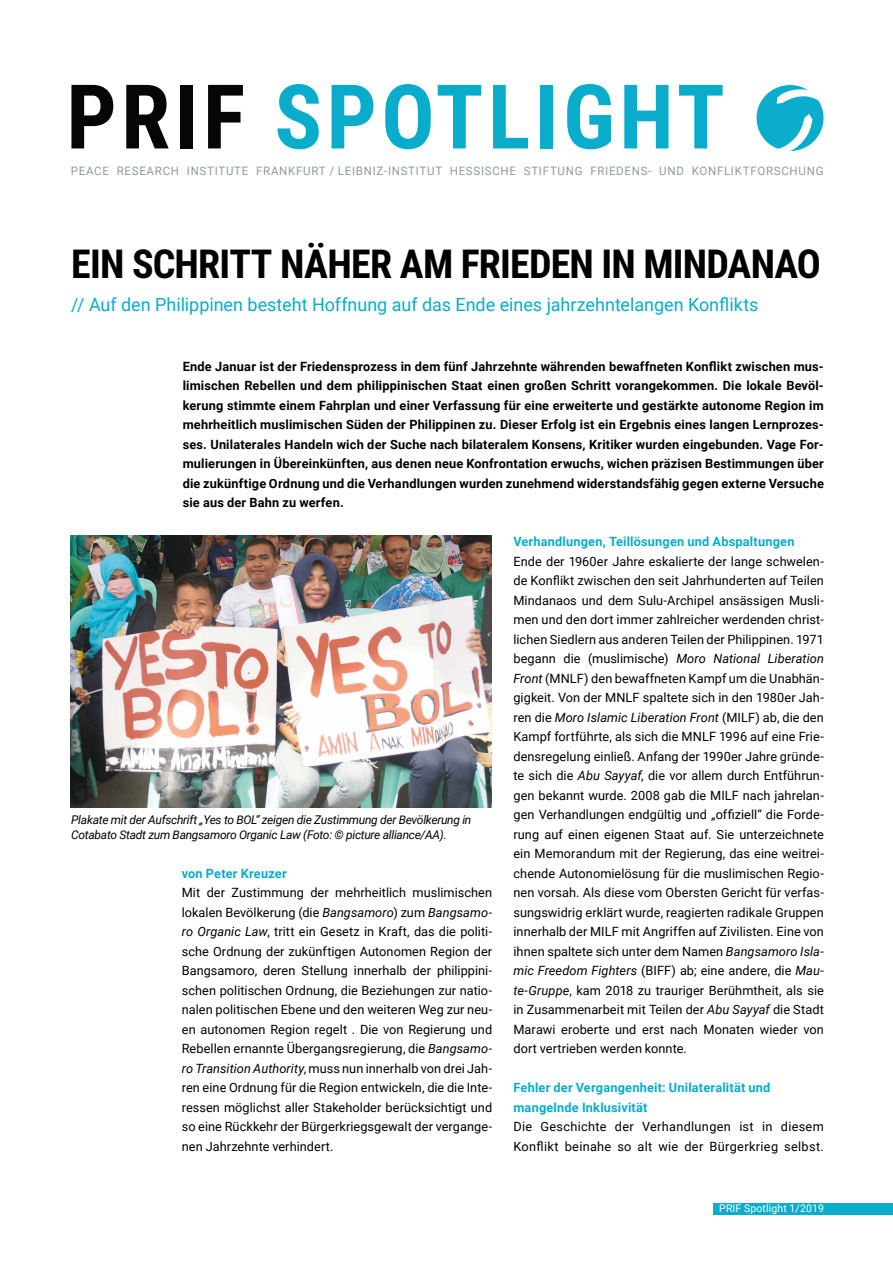
<style>
.page{position:relative;width:893px;height:1263px;background:#fff}
.page>*{position:absolute;margin:0;border:0;box-sizing:border-box;transform-origin:0 0}
.t1{font:700 89.4px "Roboto Condensed";letter-spacing:.05em;color:#09accb}
.t2{font:700 39.9px "Roboto Condensed";letter-spacing:-.02em;color:#000}
.t3{font:18.15px "Roboto";color:#09accb}
.t4{font:12.75px/19.5px "Roboto";letter-spacing:.01em;color:#000;text-align:justify}
.t5{font:700 12.75px/19.5px "Roboto";letter-spacing:.015em;color:#000;text-align:justify}
.t6{font:700 12.75px/19.5px "Roboto";letter-spacing:.015em;color:#09accb}
.t7{font:italic 12px/15px "Roboto";letter-spacing:-.025em;color:#000}
.t8{font:11.7px "Roboto";letter-spacing:.06em;color:#8f9a9e}
.t9{font:10.65px "Roboto";letter-spacing:.01em;color:#fff}
.s1{color:#060606}
.s2{font-style:italic}
</style>
<div class="page">
<svg style="left:756px;top:85px;width:68px;height:66px"></svg>
<div style="left:713px;top:1203px;width:180px;height:12px;background:#0aadcb"></div>
<img style="left:71px;top:536px;width:420px;height:272px">
<h1 class="t1" style="left:66px;top:54px;width:660px"><span class="s1">PRIF</span> SPOTLIGHT</h1>
<p class="t8" style="left:71px;top:162px;width:754px">PEACE RESEARCH INSTITUTE FRANKFURT / LEIBNIZ-INSTITUT HESSISCHE STIFTUNG FRIEDENS- UND KONFLIKTFORSCHUNG</p>
<h2 class="t2" style="left:71px;top:236px;width:751px">EIN SCHRITT NÄHER AM FRIEDEN IN MINDANAO</h2>
<h3 class="t3" style="left:71px;top:292px;width:689px">// Auf den Philippinen besteht Hoffnung auf das Ende eines jahrzehntelangen Konflikts</h3>
<p class="t5" style="left:183px;top:356px;width:643px">Ende Januar ist der Friedensprozess in dem fünf Jahrzehnte währenden bewaffneten Konflikt zwischen mus&shy;limischen Rebellen und dem philippinischen Staat einen großen Schritt vorangekommen. Die lokale Bevöl&shy;kerung stimmte einem Fahrplan und einer Verfassung für eine erweiterte und gestärkte autonome Region im mehrheitlich muslimischen Süden der Philippinen zu. Dieser Erfolg ist ein Ergebnis eines langen Lernprozes&shy;ses. Unilaterales Handeln wich der Suche nach bilateralem Konsens, Kritiker wurden eingebunden. Vage For&shy;mulierungen in Übereinkünften, aus denen neue Konfrontation erwuchs, wichen präzisen Bestimmungen über die zukünftige Ordnung und die Verhandlungen wurden zunehmend widerstandsfähig gegen externe Versuche sie aus der Bahn zu werfen.</p>
<p class="t7" style="left:71px;top:812px;width:402px">Plakate mit der Aufschrift „Yes to BOL“ zeigen die Zustimmung der Bevölkerung in<br>Cotabato Stadt zum Bangsamoro Organic Law (Foto: © picture alliance/AA).</p>
<p class="t6" style="left:182px;top:863px;width:106px">von Peter Kreuzer</p>
<p class="t4" style="left:182px;top:882px;width:312px">Mit der Zustimmung der mehrheitlich muslimischen lokalen Bevölkerung (die <span class="s2">Bangsamoro</span>) zum <span class="s2">Bangsamo&shy;ro Organic Law</span>, tritt ein Gesetz in Kraft, das die politi&shy;sche Ordnung der zukünftigen Autonomen Region der Bangsamoro, deren Stellung innerhalb der philippini&shy;schen politischen Ordnung, die Beziehungen zur natio&shy;nalen politischen Ebene und den weiteren Weg zur neu&shy;en autonomen Region regelt . Die von Regierung und Rebellen ernannte Übergangsregierung, die <span class="s2">Bangsamo&shy;ro Transition Authority</span>, muss nun innerhalb von drei Jah&shy;ren eine Ordnung für die Region entwickeln, die die Inte&shy;ressen möglichst aller Stakeholder berücksichtigt und so eine Rückkehr der Bürgerkriegsgewalt der vergange&shy;nen Jahrzehnte verhindert.</p>
<p class="t6" style="left:513px;top:531px;width:282px">Verhandlungen, Teillösungen und Abspaltungen</p>
<p class="t4" style="left:513px;top:551px;width:312px">Ende der 1960er Jahre eskalierte der lange schwelen&shy;de Konflikt zwischen den seit Jahrhunderten auf Teilen Mindanaos und dem Sulu-Archipel ansässigen Musli&shy;men und den dort immer zahlreicher werdenden christ&shy;lichen Siedlern aus anderen Teilen der Philippinen. 1971 begann die (muslimische) <span class="s2">Moro National Liberation Front</span> (MNLF) den bewaffneten Kampf um die Unabhän&shy;gigkeit. Von der MNLF spaltete sich in den 1980er Jah&shy;ren die <span class="s2">Moro Islamic Liberation Front</span> (MILF) ab, die den Kampf fortführte, als sich die MNLF 1996 auf eine Frie&shy;densregelung einließ. Anfang der 1990er Jahre gründe&shy;te sich die <span class="s2">Abu Sayyaf</span>, die vor allem durch Entführun&shy;gen bekannt wurde. 2008 gab die MILF nach jahrelan&shy;gen Verhandlungen endgültig und „offiziell“ die Forde&shy;rung auf einen eigenen Staat auf. Sie unterzeichnete ein Memorandum mit der Regierung, das eine weitrei&shy;chende Autonomielösung für die muslimischen Regio&shy;nen vorsah. Als diese vom Obersten Gericht für verfas&shy;sungswidrig erklärt wurde, reagierten radikale Gruppen innerhalb der MILF mit Angriffen auf Zivilisten. Eine von ihnen spaltete sich unter dem Namen <span class="s2">Bangsamoro Isla&shy;mic Freedom Fighters</span> (BIFF) ab; eine andere, die <span class="s2">Mau&shy;te-Gruppe</span>, kam 2018 zu trauriger Berühmtheit, als sie in Zusammenarbeit mit Teilen der <span class="s2">Abu Sayyaf</span> die Stadt Marawi eroberte und erst nach Monaten wieder von dort vertrieben werden konnte.</p>
<p class="t6" style="left:513px;top:1077px;width:258px">Fehler der Vergangenheit: Unilateralität und mangelnde Inklusivität</p>
<p class="t4" style="left:513px;top:1116px;width:312px">Die Geschichte der Verhandlungen ist in diesem<br>Konflikt beinahe so alt wie der Bürgerkrieg selbst.</p>
<p class="t9" style="left:719px;top:1201px;width:106px">PRIF Spotlight 1/2019</p>
</div>
